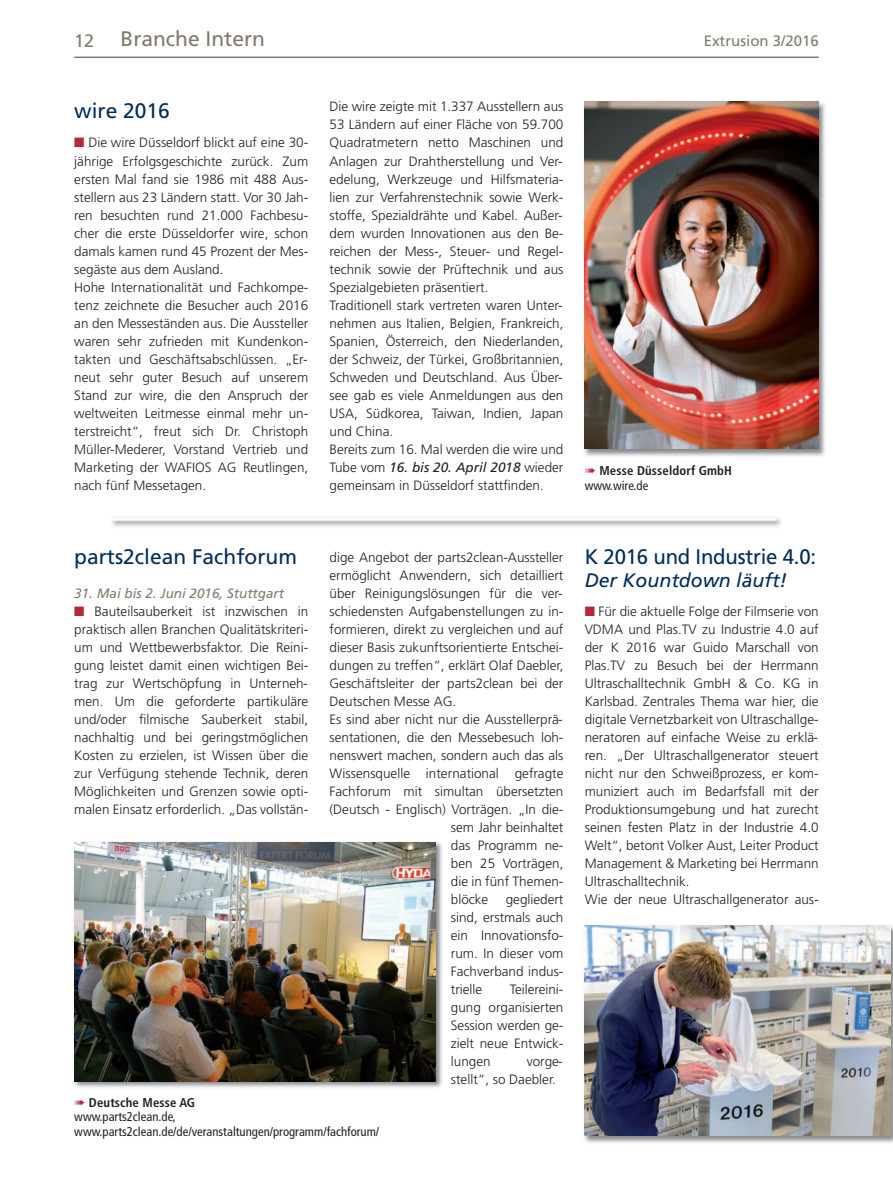
<style>
.page{position:relative;width:893px;height:1191px;background:#fff}
.page>*{position:absolute;margin:0;border:0;box-sizing:border-box;transform-origin:0 0}
.t1{font:21px "Frutiger";color:#002d56}
.t2{font:21px "Frutiger";color:#817a6b}
.t3{font:italic 19.5px "Frutiger";color:#002d56}
.t4{font:15px "Frutiger";color:#817a6b}
.t5{font:300 13.5px/18px "Frutiger";color:#231f20}
.t6{font:italic 13.5px "Frutiger";color:#817a6b}
.t7{font:condensed 12.75px/14.2px "Frutiger";color:#231f20}
.t8{font:700 condensed 12.75px/14.2px "Frutiger";letter-spacing:.01em;color:#231f20}
.s1{font-size:18px}
.s2{color:#b72837}
.s3{font-weight:400;font-style:italic}
.s4{font-family:"Arial Unicode MS";font-weight:400;font-stretch:normal;color:#b72837}
.s5{font-weight:400}
.s6{font-family:"Arial Unicode MS";font-stretch:normal;color:#b72837}
.s7{font-weight:700}
</style>
<div class="page">
<img style="left:74px;top:56px;width:819px;height:1087px">
<h1 class="t2" style="left:74px;top:30px;width:192px"><span class="s1">12</span> Branche Intern</h1>
<p class="t4" style="left:703px;top:35px;width:116px">Extrusion 3/2016</p>
<h1 class="t1" style="left:74px;top:102px;width:97px">wire 2016</h1>
<p class="t5" style="left:74px;top:135px;width:235px"><span class="s2">■</span> Die wire Düsseldorf blickt auf eine 30- jährige Erfolgsgeschichte zurück. Zum ersten Mal fand sie 1986 mit 488 Aus&shy;stellern aus 23 Ländern statt. Vor 30 Jah&shy;ren besuchten rund 21.000 Fachbesu&shy;cher die erste Düsseldorfer wire, schon damals kamen rund 45 Prozent der Mes&shy;segäste aus dem Ausland.<br>Hohe Internationalität und Fachkompe&shy;tenz zeichnete die Besucher auch 2016 an den Messeständen aus. Die Aussteller waren sehr zufrieden mit Kundenkon&shy;takten und Geschäftsabschlüssen. „Er&shy;neut sehr guter Besuch auf unserem Stand zur wire, die den Anspruch der weltweiten Leitmesse einmal mehr un&shy;terstreicht“, freut sich Dr. Christoph Müller-Mederer, Vorstand Vertrieb und Marketing der WAFIOS AG Reutlingen, nach fünf Messetagen.</p>
<p class="t5" style="left:329px;top:99px;width:235px">Die wire zeigte mit 1.337 Ausstellern aus 53 Ländern auf einer Fläche von 59.700<br>Quadratmetern netto Maschinen und Anlagen zur Drahtherstellung und Ver&shy;edelung, Werkzeuge und Hilfsmateria&shy;lien zur Verfahrenstechnik sowie Werk&shy;stoffe, Spezialdrähte und Kabel. Außer&shy;dem wurden Innovationen aus den Be&shy;reichen der Mess-, Steuer- und Regel&shy;technik sowie der Prüftechnik und aus Spezialgebieten präsentiert.<br>Traditionell stark vertreten waren Unter&shy;nehmen aus Italien, Belgien, Frankreich, Spanien, Österreich, den Niederlanden, der Schweiz, der Türkei, Großbritannien, Schweden und Deutschland. Aus Über&shy;see gab es viele Anmeldungen aus den USA, Südkorea, Taiwan, Indien, Japan und China.<br>Bereits zum 16. Mal werden die wire und Tube vom <span class="s3">16. bis 20. April 2018</span> wieder gemeinsam in Düsseldorf stattfinden.</p>
<p class="t8" style="left:585px;top:465px;width:149px"><span class="s4">-</span> Messe Düsseldorf GmbH <span class="s5">www.wire.de</span></p>
<h1 class="t1" style="left:74px;top:548px;width:224px">parts2clean Fachforum</h1>
<p class="t6" style="left:74px;top:587px;width:211px">31. Mai bis 2. Juni 2016, Stuttgart</p>
<p class="t5" style="left:74px;top:603px;width:235px;text-align:justify"><span class="s2">■</span> Bauteilsauberkeit ist inzwischen in praktisch allen Branchen Qualitätskriteri&shy;um und Wettbewerbsfaktor. Die Reini&shy;gung leistet damit einen wichtigen Bei&shy;trag zur Wertschöpfung in Unterneh&shy;men. Um die geforderte partikuläre und/oder filmische Sauberkeit stabil, nachhaltig und bei geringstmöglichen Kosten zu erzielen, ist Wissen über die zur Verfügung stehende Technik, deren Möglichkeiten und Grenzen sowie opti&shy;malen Einsatz erforderlich. „Das vollstän-</p>
<p class="t5" style="left:329px;top:549px;width:235px">dige Angebot der parts2clean-Aussteller</p>
<p class="t5" style="left:329px;top:567px;width:235px">ermöglicht Anwendern, sich detailliert</p>
<p class="t5" style="left:329px;top:585px;width:235px">über Reinigungslösungen für die ver-</p>
<p class="t5" style="left:329px;top:603px;width:235px">schiedensten Aufgabenstellungen zu in-</p>
<p class="t5" style="left:329px;top:621px;width:235px">formieren, direkt zu vergleichen und auf</p>
<p class="t5" style="left:329px;top:639px;width:235px">dieser Basis zukunftsorientierte Entschei-</p>
<p class="t5" style="left:329px;top:657px;width:235px">dungen zu treffen“, erklärt Olaf Daebler,</p>
<p class="t5" style="left:329px;top:675px;width:235px">Geschäftsleiter der parts2clean bei der</p>
<p class="t5" style="left:329px;top:693px;width:128px">Deutschen Messe AG.</p>
<p class="t5" style="left:329px;top:711px;width:235px">Es sind aber nicht nur die Ausstellerprä-</p>
<p class="t5" style="left:329px;top:729px;width:235px">sentationen, die den Messebesuch loh-</p>
<p class="t5" style="left:329px;top:747px;width:235px">nenswert machen, sondern auch das als</p>
<p class="t5" style="left:329px;top:765px;width:235px">Wissensquelle international gefragte</p>
<p class="t5" style="left:329px;top:783px;width:235px">Fachforum mit simultan übersetzten</p>
<p class="t5" style="left:329px;top:801px;width:235px">(Deutsch - Englisch) Vorträgen. „In die-</p>
<p class="t5" style="left:451px;top:819px;width:114px">sem Jahr beinhaltet</p>
<p class="t5" style="left:451px;top:837px;width:114px">das Programm ne-</p>
<p class="t5" style="left:451px;top:855px;width:114px">ben 25 Vorträgen,</p>
<p class="t5" style="left:451px;top:873px;width:114px">die in fünf Themen-</p>
<p class="t5" style="left:451px;top:891px;width:39px">blöcke</p>
<p class="t5" style="left:451px;top:891px;width:114px;text-align:justify;text-indent:55px">gegliedert sind, erstmals auch ein Innovationsfo&shy;rum. In dieser vom Fachverband indus&shy;trielle</p>
<p class="t5" style="left:451px;top:981px;width:114px;text-align:justify;text-indent:59px">Teilereini&shy;gung organisierten Session werden ge&shy;zielt neue Entwick&shy;lungen</p>
<p class="t5" style="left:451px;top:1053px;width:113px;text-indent:76px">vorge&shy;stellt“, so Daebler.</p>
<p class="t7" style="left:74px;top:1096px;width:306px"><span class="s6">-</span> <span class="s7">Deutsche Messe AG<br></span>www.parts2clean.de, www.parts2clean.de/de/veranstaltungen/programm/fachforum/</p>
<h1 class="t1" style="left:585px;top:548px;width:233px">K 2016 und Industrie 4.0:</h1>
<h2 class="t3" style="left:585px;top:572px;width:204px">Der Kountdown läuft!</h2>
<p class="t5" style="left:585px;top:603px;width:235px"><span class="s2">■</span> Für die aktuelle Folge der Filmserie von VDMA und Plas.TV zu Industrie 4.0 auf der K 2016 war Guido Marschall von Plas.TV zu Besuch bei der Herrmann Ultraschalltechnik GmbH &amp; Co. KG in Karlsbad. Zentrales Thema war hier, die digitale Vernetzbarkeit von Ultraschallge&shy;neratoren auf einfache Weise zu erklä&shy;ren. „Der Ultraschallgenerator steuert nicht nur den Schweißprozess, er kom&shy;muniziert auch im Bedarfsfall mit der Produktionsumgebung und hat zurecht seinen festen Platz in der Industrie 4.0<br>Welt“, betont Volker Aust, Leiter Product Management &amp; Marketing bei Herrmann Ultraschalltechnik.<br>Wie der neue Ultraschallgenerator aus-</p>
</div>
